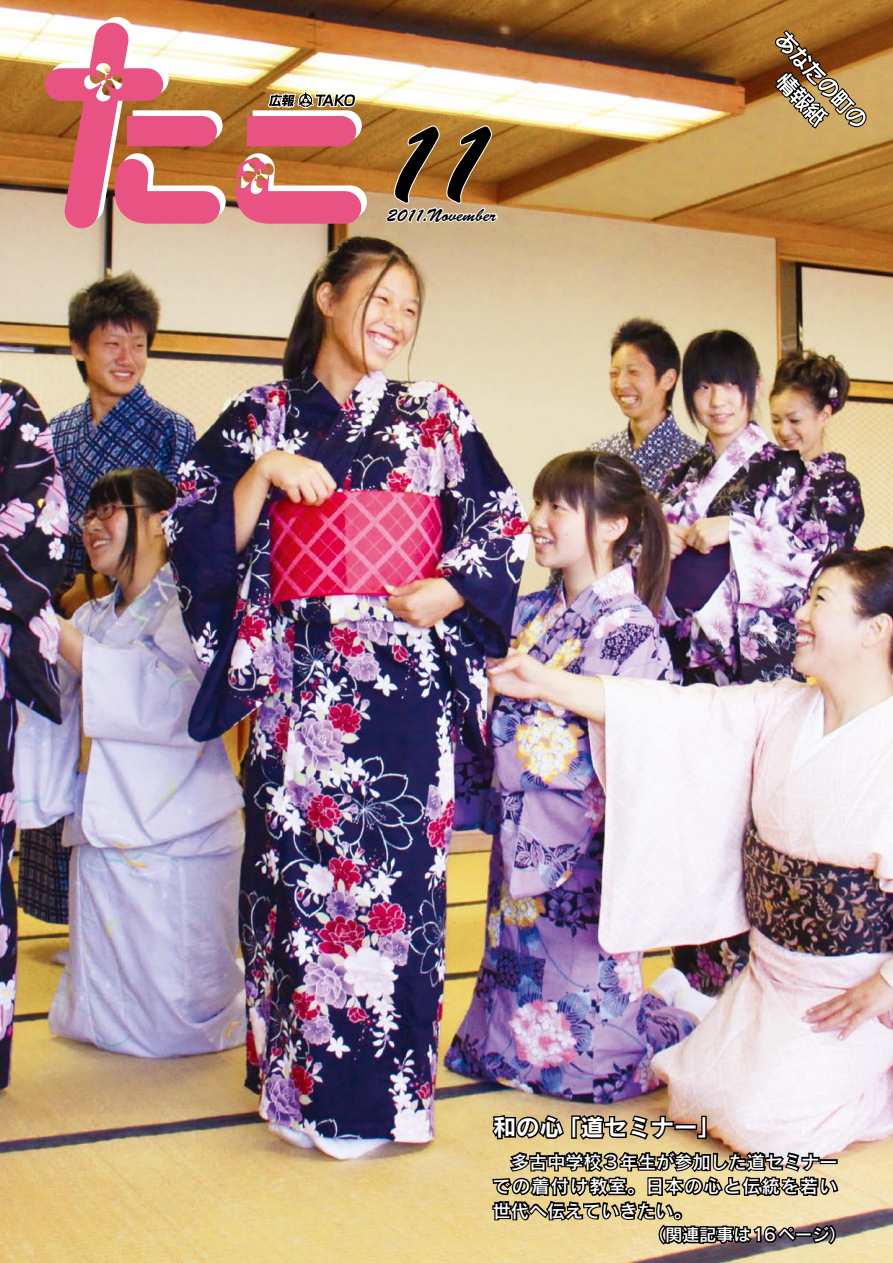
<style>
.page{position:relative;width:893px;height:1263px;background:#fff}
.page>*{position:absolute;margin:0;border:0;box-sizing:border-box;transform-origin:0 0}
.t1{font:112.5px "Brush Script Std";color:#000}
.t2{font:23.4px "Rodin Pro B";color:#fff}
.t3{font:18px/24.5px "Rodin Pro DB";letter-spacing:.005em;color:#fff;text-align:justify}
.t4{font:18px "Brush Script Std";color:#000}
.t5{font:16.95px "Rodin Pro DB";color:#fff}
</style>
<div class="page">
<img style="left:0;top:0;width:893px;height:1263px">
<svg style="left:385px;top:124px;width:114px;height:100px;background:#bd8e57"></svg>
<svg style="left:247px;top:90px;width:115px;height:56px;background:#d17b83"></svg>
<svg style="left:234px;top:153px;width:133px;height:71px;background:#d4756d"></svg>
<svg style="left:45px;top:16px;width:181px;height:214px"></svg>
<svg style="left:773px;top:28px;width:95px;height:102px;background:#a17e53"></svg>
<img style="left:490px;top:1088px;width:350px;height:159px">
<h1 class="t1" style="left:378px;top:100px;width:117px">11</h1>
<p class="t4" style="left:387px;top:205px;width:111px">2011.November</p>
<p class="t2" style="left:493px;top:1114px;width:72px">和の心</p>
<p class="t2" style="left:557px;top:1114px;width:165px">「道セミナー「</p>
<p class="t3" style="left:493px;top:1149px;width:346px">　多古中学校３年生が参加した道セミナーでの着付け教室。日本の心と伝統を若い世代へ伝えていきたい。</p>
<p class="t5" style="left:648px;top:1223px;width:199px">（関連記事は16ページ(</p>
</div>
